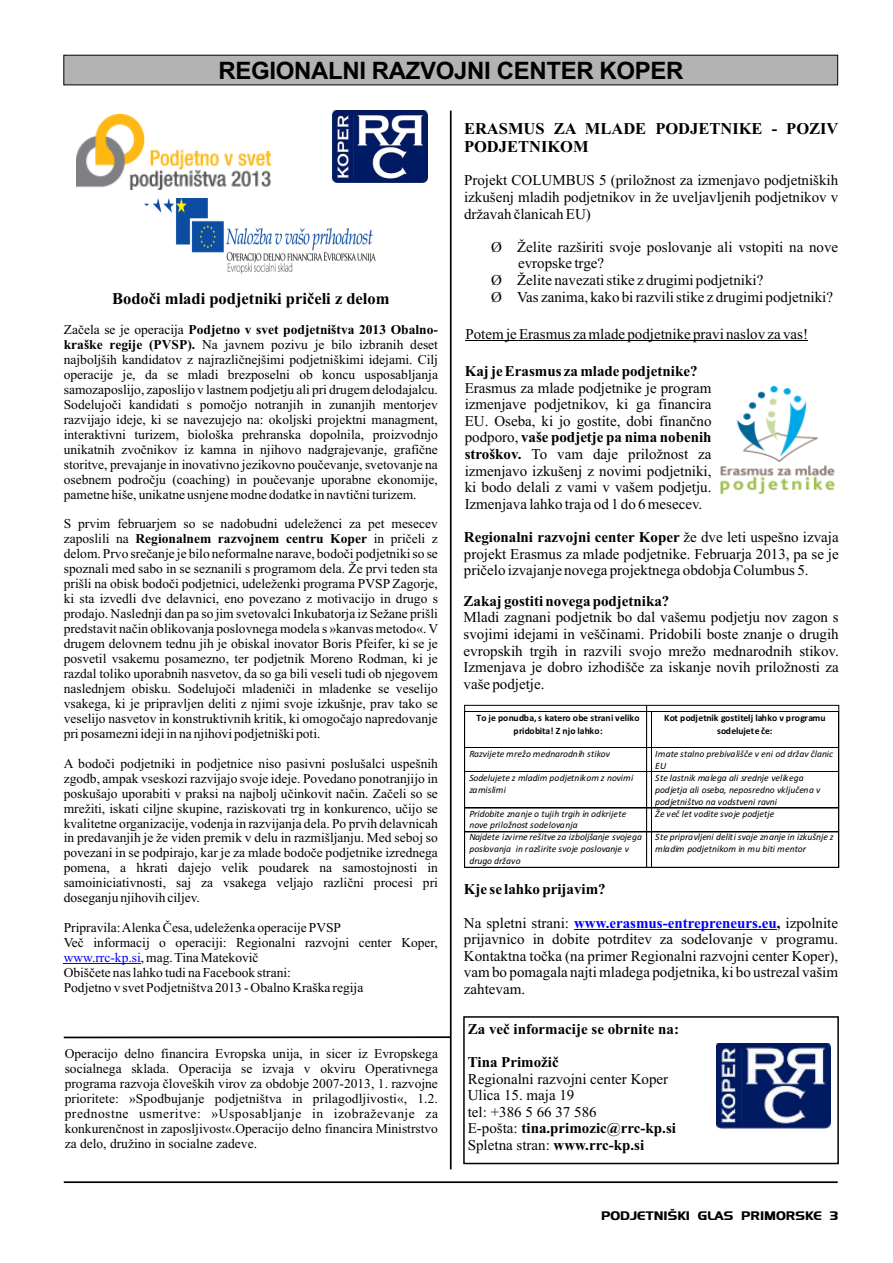
<style>
.page{position:relative;width:893px;height:1263px;background:#fff}
.page>*{position:absolute;margin:0;border:0;box-sizing:border-box;transform-origin:0 0}
.t1{font:700 24px "Arial";letter-spacing:-.015em;color:#000}
.t2{font:700 16.5px/18.3px "Times New Roman";color:#000}
.t3{font:15px/16.6px "Times New Roman";color:#000;text-align:justify}
.t4{font:700 15px "Times New Roman";color:#000}
.t5{font:13.5px/15px "Times New Roman";color:#000;text-align:justify}
.t6{font:700 12px "SLO Handel Gothic";color:#000}
.t7{font:italic 9.6px/12px "Calibri";color:#000}
.t8{font:700 9.6px/12px "Calibri";color:#000;text-align:center}
.s1{font-weight:700}
.s2{color:#00f}
.s3{font-weight:700;color:#00f}
</style>
<div class="page">
<svg style="left:63px;top:54px;width:775px;height:32px;background:#aaa"></svg>
<hr style="left:64px;top:1181px;width:774px;height:2px;background:#000">
<hr style="left:64px;top:1036px;width:387px;height:2px;background:#000">
<hr style="left:450px;top:111px;width:2px;height:1058px;background:#000">
<img style="left:144px;top:199px;width:232px;height:75px">
<img style="left:332px;top:110px;width:95px;height:73px">
<img style="left:76px;top:114px;width:194px;height:75px">
<hr style="left:64px;top:963px;width:77px;height:1px;background:#00f">
<hr style="left:465px;top:340px;width:343px;height:1px;background:#000">
<img style="left:720px;top:386px;width:115px;height:108px">
<hr style="left:574px;top:929px;width:203px;height:1px;background:#00f">
<img style="left:717px;top:1043px;width:113px;height:85px">
<div style="left:463px;top:1016px;width:376px;height:148px;border:1px solid #000"></div>
<hr style="left:465px;top:747px;width:186px;height:1px;background:#000">
<hr style="left:651px;top:747px;width:188px;height:1px;background:#000">
<hr style="left:465px;top:771px;width:186px;height:1px;background:#000">
<hr style="left:651px;top:771px;width:188px;height:1px;background:#000">
<hr style="left:465px;top:867px;width:186px;height:1px;background:#000">
<hr style="left:651px;top:867px;width:188px;height:1px;background:#000">
<div style="left:464px;top:705px;width:375px;height:162px;border:1px solid #000"></div>
<hr style="left:465px;top:807px;width:374px;height:1px;background:#000">
<hr style="left:465px;top:831px;width:374px;height:1px;background:#000">
<hr style="left:646px;top:705px;width:1px;height:162px;background:#000">
<h1 class="t1" style="left:218px;top:62px;width:467px">REGIONALNI RAZVOJNI CENTER KOPER</h1>
<p class="t2" style="left:112px;top:291px;width:279px">Bodoèi mladi podjetniki prièeli z delom</p>
<p class="t5" style="left:64px;top:323px;width:376px">Zaèela se je operacija <span class="s1">Podjetno v svet podjetništva 2013 Obalno&shy;kraške regije (PVSP).</span> Na javnem pozivu je bilo izbranih deset najboljših kandidatov z najrazliènejšimi podjetniškimi idejami. Cilj operacije je, da se mladi brezposelni ob koncu usposabljanja samozaposlijo, zaposlijo v lastnem podjetju ali pri drugem delodajalcu.<br>Sodelujoèi kandidati s pomoèjo notranjih in zunanjih mentorjev razvijajo ideje, ki se navezujejo na: okoljski projektni managment, interaktivni turizem, biološka prehranska dopolnila, proizvodnjo unikatnih zvoènikov iz kamna in njihovo nadgrajevanje, grafiène storitve, prevajanje in inovativno jezikovno pouèevanje, svetovanje na osebnem podroèju (coaching) in pouèevanje uporabne ekonomije, pametne hiše, unikatne usnjene modne dodatke in navtièni turizem.</p>
<p class="t5" style="left:64px;top:518px;width:376px">S prvim februarjem so se nadobudni udeleženci za pet mesecev zaposlili na <span class="s1">Regionalnem razvojnem centru Koper</span> in prièeli z delom. Prvo sreèanje je bilo neformalne narave, bodoèi podjetniki so se spoznali med sabo in se seznanili s programom dela. Že prvi teden sta prišli na obisk bodoèi podjetnici, udeleženki programa PVSP Zagorje, ki sta izvedli dve delavnici, eno povezano z motivacijo in drugo s prodajo. Naslednji dan pa so jim svetovalci Inkubatorja iz Sežane prišli predstavit naèin oblikovanja poslovnega modela s »kanvas metodo«. V drugem delovnem tednu jih je obiskal inovator Boris Pfeifer, ki se je posvetil vsakemu posamezno, ter podjetnik Moreno Rodman, ki je razdal toliko uporabnih nasvetov, da so ga bili veseli tudi ob njegovem naslednjem obisku. Sodelujoèi mladenièi in mladenke se veselijo vsakega, ki je pripravljen deliti z njimi svoje izkušnje, prav tako se veselijo nasvetov in konstruktivnih kritik, ki omogoèajo napredovanje pri posamezni ideji in na njihovi podjetniški poti.</p>
<p class="t5" style="left:64px;top:757px;width:376px">A bodoèi podjetniki in podjetnice niso pasivni poslušalci uspešnih zgodb, ampak vseskozi razvijajo svoje ideje. Povedano ponotranjijo in poskušajo uporabiti v praksi na najbolj uèinkovit naèin. Zaèeli so se mrežiti, iskati ciljne skupine, raziskovati trg in konkurenco, uèijo se kvalitetne organizacije, vodenja in razvijanja dela. Po prvih delavnicah in predavanjih je že viden premik v delu in razmišljanju. Med seboj so povezani in se podpirajo, kar je za mlade bodoèe podjetnike izrednega pomena, a hkrati dajejo velik poudarek na samostojnosti in samoiniciativnosti, saj za vsakega veljajo razlièni procesi pri doseganju njihovih ciljev.</p>
<p class="t5" style="left:64px;top:921px;width:376px;text-align:left">Pripravila: Alenka Èesa, udeleženka operacije PVSP<br>Veè informacij o operaciji: Regionalni razvojni center Koper, <span class="s2">www.rrc-kp.si</span>, mag. Tina Matekoviè<br>Obišèete nas lahko tudi na Facebook strani:<br>Podjetno v svet Podjetništva 2013 - Obalno Kraška regija</p>
<p class="t5" style="left:65px;top:1047px;width:375px">Operacijo delno financira Evropska unija, in sicer iz Evropskega socialnega sklada. Operacija se izvaja v okviru Operativnega programa razvoja èloveških virov za obdobje 2007-2013, 1. razvojne prioritete: »Spodbujanje podjetništva in prilagodljivosti«, 1.2. prednostne usmeritve: »Usposabljanje in izobraževanje za konkurenènost in zaposljivost«.Operacijo delno financira Ministrstvo za delo, družino in socialne zadeve.</p>
<p class="t2" style="left:464px;top:121px;width:376px">ERASMUS ZA MLADE PODJETNIKE - POZIV<br>PODJETNIKOM</p>
<p class="t3" style="left:464px;top:173px;width:376px">Projekt COLUMBUS 5 (priložnost za izmenjavo podjetniških izkušenj mladih podjetnikov in že uveljavljenih podjetnikov v državah èlanicah EU)</p>
<p class="t3" style="left:491px;top:240px;width:349px">Ø Želite razširiti svoje poslovanje ali vstopiti na nove</p>
<p class="t3" style="left:518px;top:257px;width:88px">evropske trge?</p>
<p class="t3" style="left:491px;top:273px;width:274px">Ø Želite navezati stike z drugimi podjetniki?</p>
<p class="t3" style="left:491px;top:290px;width:343px">Ø Vas zanima, kako bi razvili stike z drugimi podjetniki?</p>
<p class="t3" style="left:465px;top:327px;width:344px">Potem je Erasmus za mlade podjetnike pravi naslov za vas!</p>
<p class="t4" style="left:465px;top:366px;width:234px">Kaj je Erasmus za mlade podjetnike?</p>
<p class="t3" style="left:465px;top:381px;width:248px">Erasmus za mlade podjetnike je program izmenjave podjetnikov, ki ga financira EU. Oseba, ki jo gostite, dobi finanèno podporo, <span class="s1">vaše podjetje pa nima nobenih stroškov.</span> To vam daje priložnost za izmenjavo izkušenj z novimi podjetniki, ki bodo delali z vami v vašem podjetju.<br>Izmenjava lahko traja od 1 do 6 mesecev.</p>
<p class="t3" style="left:464px;top:530px;width:376px"><span class="s1">Regionalni razvojni center Koper</span> že dve leti uspešno izvaja projekt Erasmus za mlade podjetnike. Februarja 2013, pa se je prièelo izvajanje novega projektnega obdobja Columbus 5.</p>
<p class="t4" style="left:463px;top:596px;width:207px">Zakaj gostiti novega podjetnika?</p>
<p class="t3" style="left:463px;top:610px;width:377px">Mladi zagnani podjetnik bo dal vašemu podjetju nov zagon s svojimi idejami in vešèinami. Pridobili boste znanje o drugih evropskih trgih in razvili svojo mrežo mednarodnih stikov.<br>Izmenjava je dobro izhodišèe za iskanje novih priložnosti za vaše podjetje.</p>
<p class="t8" style="left:477px;top:713px;width:165px">To je ponudba, s katero obe strani veliko pridobita! Z njo lahko:</p>
<p class="t8" style="left:664px;top:713px;width:163px">Kot podjetnik gostitelj lahko v programu sodelujete èe:</p>
<p class="t7" style="left:469px;top:748px;width:142px">Razvijete mrežo mednarodnih stikov</p>
<p class="t7" style="left:655px;top:748px;width:179px">Imate stalno prebivališèe v eni od držav èlanic<br>EU</p>
<p class="t7" style="left:469px;top:772px;width:166px">Sodelujete z mladim podjetnikom z novimi zamislimi</p>
<p class="t7" style="left:655px;top:772px;width:167px">Ste lastnik malega ali srednje velikega podjetja ali oseba, neposredno vkljuèena v podjetništvo na vodstveni ravni</p>
<p class="t7" style="left:469px;top:809px;width:158px;line-height:11.2px">Pridobite znanje o tujih trgih in odkrijete nove priložnost sodelovanja</p>
<p class="t7" style="left:655px;top:809px;width:121px">Že veè let vodite svoje podjetje</p>
<p class="t7" style="left:469px;top:832px;width:174px">Najdete izvirne rešitve za izboljšanje svojega poslovanja in razširite svoje poslovanje v drugo državo</p>
<p class="t7" style="left:655px;top:832px;width:180px">Ste pripravljeni deliti svoje znanje in izkušnje z mladim podjetnikom in mu biti mentor</p>
<p class="t4" style="left:464px;top:884px;width:143px">Kje se lahko prijavim?</p>
<p class="t3" style="left:464px;top:916px;width:376px">Na spletni strani: <span class="s3">www.erasmus-entrepreneurs.eu</span><span class="s1">,</span> izpolnite prijavnico in dobite potrditev za sodelovanje v programu.<br>Kontaktna toèka (na primer Regionalni razvojni center Koper), vam bo pomagala najti mladega podjetnika, ki bo ustrezal vašim zahtevam.</p>
<p class="t4" style="left:468px;top:1024px;width:213px">Za veè informacije se obrnite na:</p>
<p class="t4" style="left:468px;top:1057px;width:92px">Tina Primoþiè</p>
<p class="t3" style="left:468px;top:1072px;width:210px;text-align:left">Regionalni razvojni center Koper<br>Ulica 15. maja 19<br>tel: +386 5 66 37 586<br>E-poðta: <span class="s1">tina.primozic@rrc-kp.si<br></span>Spletna stran: <span class="s1">www.rrc-kp.si</span></p>
<p class="t6" style="left:601px;top:1211px;width:239px">PODJETNI[KI GLAS PRIMORSKE 3</p>
</div>
